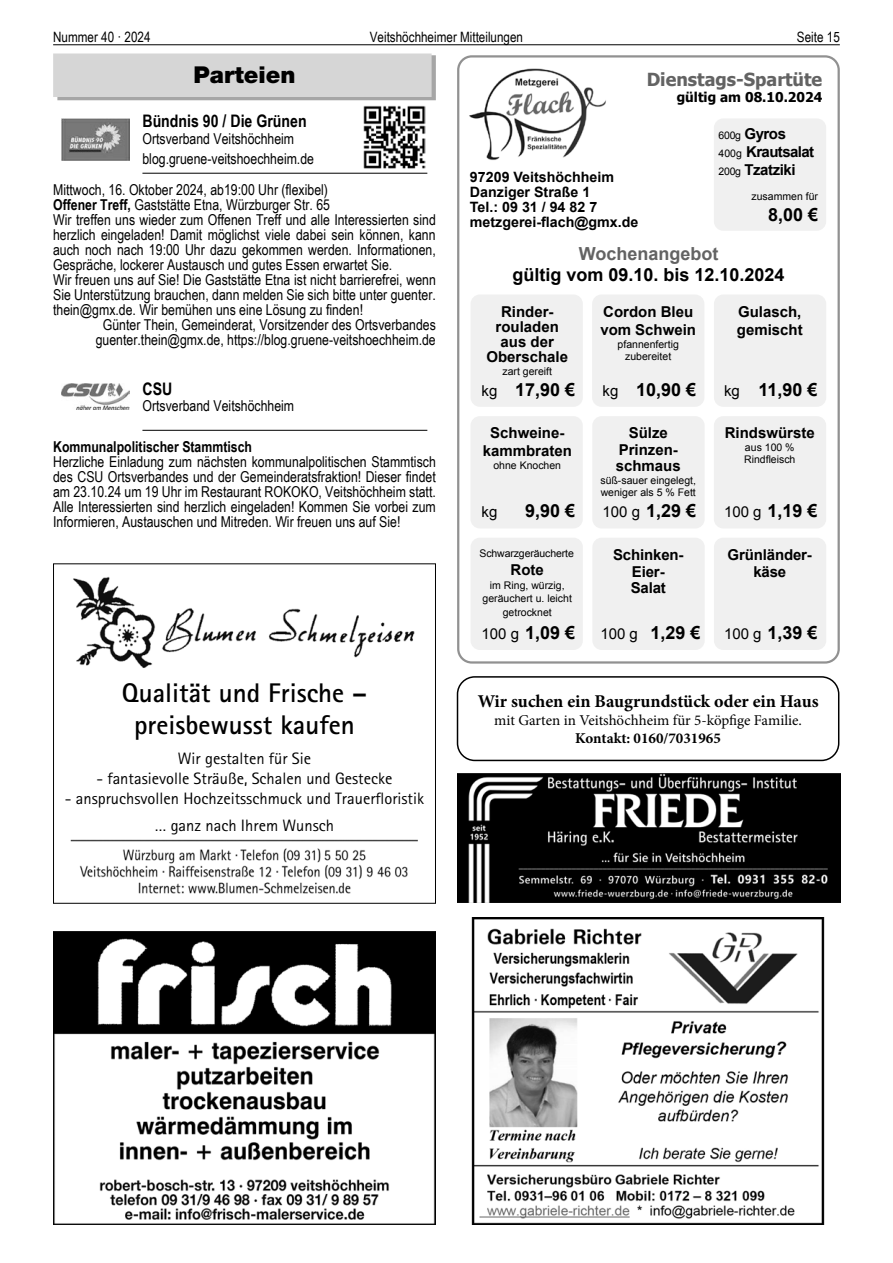
<style>
.page{position:relative;width:893px;height:1263px;background:#fff}
.page>*{position:absolute;margin:0;border:0;box-sizing:border-box;transform-origin:0 0}
.t1{font:700 27px/32.4px "Rotis Sans Serif";color:#000;text-align:center}
.t2{font:900 23.25px "Helvetica Neue LT Std";color:#000}
.t3{font:700 18px "Arial";color:#000}
.t4{font:700 18px "Minion Pro";color:#000}
.t5{font:700 18px "Tahoma";color:#636363}
.t6{font:700 18px "Arial";color:#636363}
.t7{font:700 17.25px "Arial Narrow";color:#000}
.t8{font:16.5px/27px "Rotis Sans Serif";color:#000;text-align:center}
.t9{font:15px/15px "Arial Narrow";color:#000}
.t10{font:700 15px/16.5px "Arial";color:#000;text-align:center}
.t11{font:15px "Minion Pro";color:#000}
.t12{font:700 15px/18px "Arial";letter-spacing:-.03em;color:#000}
.t13{font:700 15px "Arial Narrow";color:#000}
.t14{font:700 15px "Minion Pro";color:#000}
.t15{font:15px "Arial";color:#000}
.t16{font:700 14.25px/15px "Arial";color:#000}
.t17{font:14.25px "Arial Narrow";color:#000}
.t18{font:700 13.5px "Tahoma";color:#000}
.t19{font:10.5px/12.6px "Arial";color:#000;text-align:center}
.s1{font-weight:700}
.s2{font-weight:400;font-size:10.5px}
.s3{font-weight:400;font-size:15px}
</style>
<div class="page">
<hr style="left:53px;top:44px;width:787px;height:1px;background:#000">
<div style="left:57px;top:55px;width:379px;height:45px;background:#a6a6a6"></div>
<div style="left:53px;top:54px;width:379px;height:43px;background:#d6d6d6"></div>
<hr style="left:142px;top:173px;width:285px;height:1px;background:#000">
<img style="left:62px;top:118px;width:68px;height:42px">
<img style="left:364px;top:106px;width:62px;height:62px">
<hr style="left:142px;top:430px;width:285px;height:1px;background:#000">
<img style="left:62px;top:383px;width:68px;height:26px">
<img style="left:471px;top:917px;width:354px;height:308px">
<img style="left:53px;top:931px;width:383px;height:294px">
<img style="left:70px;top:839px;width:348px;height:55px">
<img style="left:73px;top:576px;width:342px;height:92px">
<div style="left:53px;top:563px;width:383px;height:341px;border:1px solid #000"></div>
<img style="left:457px;top:774px;width:383px;height:128px">
<img style="left:469px;top:68px;width:137px;height:92px">
<div style="left:471px;top:538px;width:112px;height:112px;background:#f0f0f0;border-radius:9px"></div>
<div style="left:470px;top:416px;width:113px;height:112px;background:#f0f0f0;border-radius:9px"></div>
<div style="left:592px;top:294px;width:112px;height:113px;background:#f0f0f0;border-radius:9px"></div>
<div style="left:471px;top:294px;width:112px;height:113px;background:#f0f0f0;border-radius:9px"></div>
<div style="left:592px;top:538px;width:113px;height:112px;background:#f0f0f0;border-radius:9px"></div>
<div style="left:592px;top:416px;width:113px;height:112px;background:#f0f0f0;border-radius:9px"></div>
<div style="left:714px;top:538px;width:112px;height:112px;background:#f0f0f0;border-radius:9px"></div>
<div style="left:714px;top:416px;width:112px;height:112px;background:#f0f0f0;border-radius:9px"></div>
<div style="left:714px;top:294px;width:112px;height:113px;background:#f0f0f0;border-radius:9px"></div>
<div style="left:714px;top:118px;width:112px;height:113px;background:#f0f0f0;border-radius:9px"></div>
<div style="left:457px;top:55px;width:383px;height:608px;border:2px solid #919191;border-radius:14px"></div>
<div style="left:457px;top:676px;width:382px;height:85px;border:2px solid #000;border-radius:17px"></div>
<p class="t17" style="left:53px;top:27px;width:99px">Nummer 40 · 2024</p>
<p class="t17" style="left:370px;top:27px;width:155px">Veitshöchheimer Mitteilungen</p>
<p class="t17" style="left:797px;top:27px;width:44px">Seite 15</p>
<h2 class="t2" style="left:193px;top:61px;width:104px">Parteien</h2>
<p class="t7" style="left:142px;top:108px;width:166px">Bündnis 90 / Die Grünen</p>
<p class="t9" style="left:142px;top:127px;width:173px;line-height:20.7px">Ortsverband Veitshöchheim blog.gruene-veitshoechheim.de</p>
<p class="t9" style="left:53px;top:181px;width:384px">Mittwoch, 16. Oktober 2024, ab19:00 Uhr (flexibel)<br><span class="s1">Offener Treff,</span> Gaststätte Etna, Würzburger Str. 65<br>Wir treffen uns wieder zum Offenen Treff und alle Interessierten sind herzlich eingeladen! Damit möglichst viele dabei sein können, kann auch noch nach 19:00 Uhr dazu gekommen werden. Informationen, Gespräche, lockerer Austausch und gutes Essen erwartet Sie.<br>Wir freuen uns auf Sie! Die Gaststätte Etna ist nicht barrierefrei, wenn Sie Unterstützung brauchen, dann melden Sie sich bitte unter guenter. thein@gmx.de. Wir bemühen uns eine Lösung zu finden!</p>
<p class="t9" style="left:96px;top:316px;width:342px;text-align:center">Günter Thein, Gemeinderat, Vorsitzender des Ortsverbandes guenter.thein@gmx.de, https://blog.gruene-veitshoechheim.de</p>
<p class="t7" style="left:142px;top:375px;width:31px">CSU</p>
<p class="t9" style="left:142px;top:398px;width:153px">Ortsverband Veitshöchheim</p>
<p class="t13" style="left:53px;top:435px;width:200px">Kommunalpolitischer Stammtisch</p>
<p class="t9" style="left:53px;top:453px;width:384px;text-align:justify">Herzliche Einladung zum nächsten kommunalpolitischen Stammtisch des CSU Ortsverbandes und der Gemeinderatsfraktion! Dieser findet am 23.10.24 um 19 Uhr im Restaurant ROKOKO, Veitshöchheim statt.<br>Alle Interessierten sind herzlich eingeladen! Kommen Sie vorbei zum Informieren, Austauschen und Mitreden. Wir freuen uns auf Sie!</p>
<p class="t5" style="left:647px;top:67px;width:177px">Dienstags-Spartüte</p>
<p class="t18" style="left:677px;top:88px;width:147px">gültig am 08.10.2024</p>
<p class="t12" style="left:719px;top:125px;width:97px"><span class="s2">600g</span> Gyros<br><span class="s2">400g</span> Krautsalat<br><span class="s2">200g</span> Tzatziki</p>
<p class="t19" style="left:751px;top:190px;width:68px">zusammen für</p>
<p class="t3" style="left:768px;top:203px;width:52px">8,00 €</p>
<p class="t16" style="left:470px;top:170px;width:170px">97209 Veitshöchheim<br>Danziger Straße 1<br>Tel.: 09 31 / 94 82 7 metzgerei-flach@gmx.de</p>
<p class="t6" style="left:579px;top:241px;width:141px">Wochenangebot</p>
<p class="t3" style="left:512px;top:263px;width:274px">gültig vom 09.10. bis 12.10.2024</p>
<p class="t10" style="left:600px;top:303px;width:97px;line-height:18px;text-align:left">Cordon Bleu vom Schwein</p>
<p class="t19" style="left:618px;top:338px;width:63px">pfannenfertig zubereitet</p>
<p class="t3" style="left:603px;top:378px;width:95px"><span class="s3">kg</span> 10,90 €</p>
<p class="t10" style="left:737px;top:303px;width:67px;line-height:18px;text-align:left">Gulasch, gemischt</p>
<p class="t10" style="left:486px;top:305px;width:83px;line-height:15px">Rinder&shy;rouladen aus der<br>Oberschale</p>
<p class="t19" style="left:502px;top:365px;width:51px">zart gereift</p>
<p class="t3" style="left:482px;top:378px;width:95px"><span class="s3">kg</span> 17,90 €</p>
<p class="t3" style="left:724px;top:378px;width:95px"><span class="s3">kg</span> 11,90 €</p>
<p class="t10" style="left:483px;top:424px;width:91px;line-height:18px">Schweine&shy;kammbraten</p>
<p class="t19" style="left:493px;top:459px;width:69px">ohne Knochen</p>
<p class="t15" style="left:482px;top:502px;width:17px">kg</p>
<p class="t3" style="left:525px;top:499px;width:52px">9,90 €</p>
<p class="t10" style="left:725px;top:425px;width:92px">Rindswürste</p>
<p class="t19" style="left:744px;top:441px;width:53px;text-align:left">aus 100 %<br>Rindfleisch</p>
<p class="t10" style="left:616px;top:425px;width:67px">Sülze<br>Prinzen&shy;schmaus</p>
<p class="t19" style="left:600px;top:474px;width:97px;text-align:left">süß-sauer eingelegt, weniger als 5 % Fett</p>
<p class="t3" style="left:603px;top:499px;width:95px"><span class="s3">100 g</span> 1,29 €</p>
<p class="t3" style="left:724px;top:499px;width:95px"><span class="s3">100 g</span> 1,19 €</p>
<h1 class="t1" style="left:122px;top:676px;width:247px">Qualität und Frische – preisbewusst kaufen</h1>
<p class="t8" style="left:178px;top:745px;width:135px">Wir gestalten für Sie</p>
<p class="t8" style="left:96px;top:765px;width:297px">- fantasievolle Sträuße, Schalen und Gestecke</p>
<p class="t8" style="left:65px;top:785px;width:361px">- anspruchsvollen Hochzeitsschmuck und Trauerfloristik … ganz nach Ihrem Wunsch</p>
<p class="t19" style="left:479px;top:547px;width:96px">Schwarzgeräucherte</p>
<p class="t10" style="left:511px;top:562px;width:35px">Rote</p>
<p class="t19" style="left:483px;top:578px;width:91px;line-height:13.5px">im Ring, würzig, geräuchert u. leicht getrocknet</p>
<p class="t3" style="left:482px;top:621px;width:95px"><span class="s3">100 g</span> 1,09 €</p>
<p class="t10" style="left:613px;top:547px;width:72px">Schinken-<br>Eier-<br>Salat</p>
<p class="t3" style="left:600px;top:621px;width:101px"><span class="s3">100 g</span> 1,29 €</p>
<p class="t10" style="left:728px;top:547px;width:86px">Grünländer&shy;käse</p>
<p class="t3" style="left:724px;top:621px;width:95px"><span class="s3">100 g</span> 1,39 €</p>
<p class="t4" style="left:478px;top:689px;width:342px">Wir suchen ein Baugrundstück oder ein Haus</p>
<p class="t11" style="left:494px;top:710px;width:309px">mit Garten in Veitshöchheim für 5-köpfige Familie.</p>
<p class="t14" style="left:575px;top:728px;width:147px">Kontakt: 0160/7031965</p>
</div>
